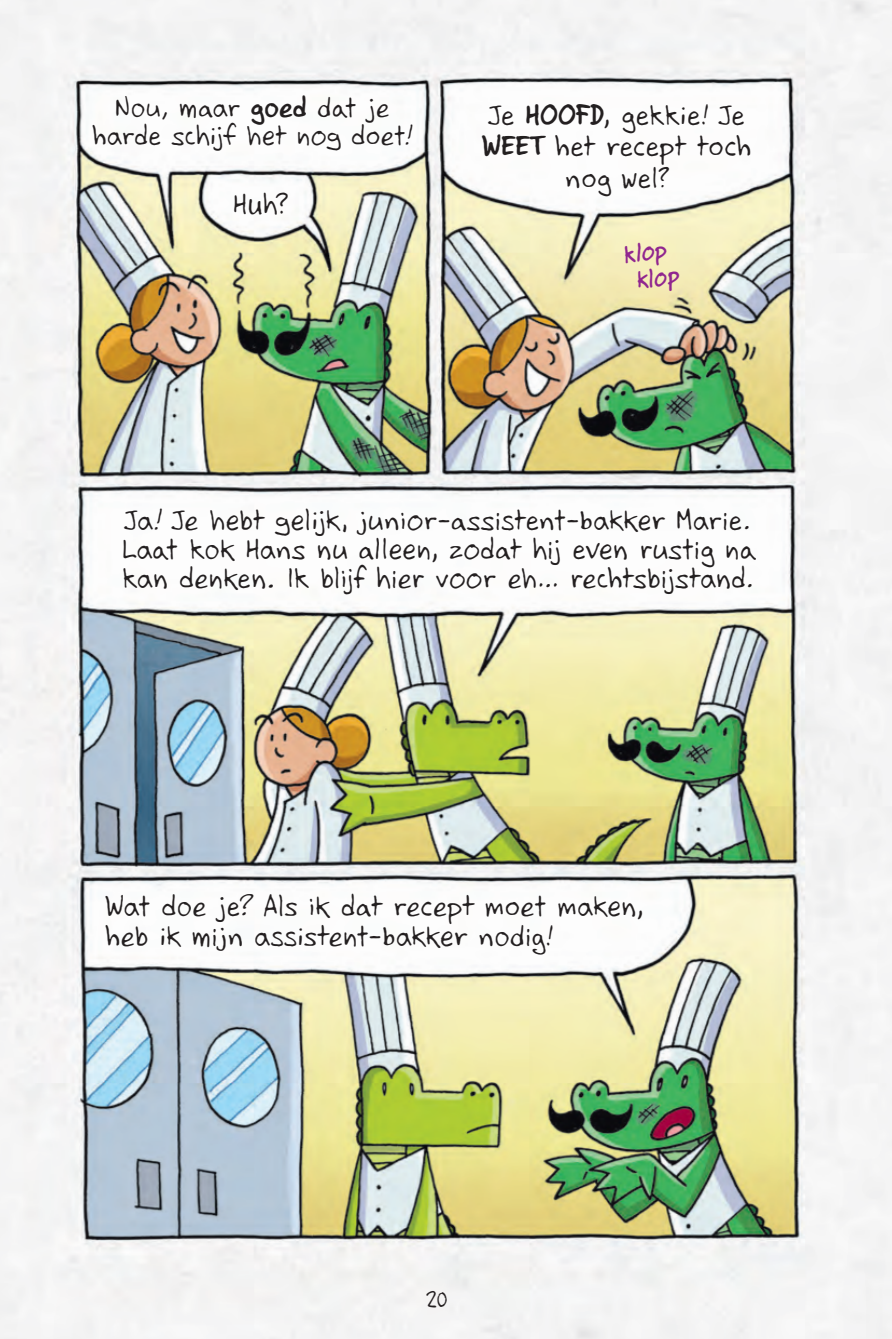
<style>
.page{position:relative;width:892px;height:1339px;background:#fff}
.page>*{position:absolute;margin:0;border:0;box-sizing:border-box;transform-origin:0 0}
.t1{font:31.5px/29.2px "Investi Gators";letter-spacing:.01em;color:#231f20;text-align:center}
.t2{font:30.15px/27.9px "Investi Gators";letter-spacing:.01em;color:#231f20;text-align:center}
.t3{font:italic 700 27px/27px "Investi Gators";color:#90268f;text-align:center;scale:.9 1}
.t4{font:24.75px "Investi Gators";color:#231f20}
.s1{font-weight:700}
</style>
<div class="page">
<img style="left:0;top:0;width:892px;height:1338px">
<p class="t2" style="left:93px;top:94px;width:320px">Nou, maar <span class="s1">goed</span> dat je harde schijf het nog doet!</p>
<p class="t1" style="left:233px;top:190px;width:55px">Huh?</p>
<p class="t1" style="left:483px;top:100px;width:270px;line-height:31.5px">Je <span class="s1">HOOFD</span>, gekkie! Je<br><span class="s1">WEET</span> het recept toch nog wel?</p>
<p class="t3" style="left:621px;top:243px;width:59px;rotate:-9deg">klop klop</p>
<p class="t1" style="left:122px;top:506px;width:634px;text-align:justify">Ja! Je hebt gelijk, junior-assistent-bakker Marie.<br>Laat kok Hans nu alleen, zodat hij even rustig na kan denken. Ik blijf hier voor eh... rechtsbijstand.</p>
<p class="t1" style="left:106px;top:892px;width:540px;text-align:left">Wat doe je? Als ik dat recept moet maken, heb ik mijn assistent-bakker nodig!</p>
<p class="t4" style="left:426px;top:1285px;width:23px">20</p>
</div>
